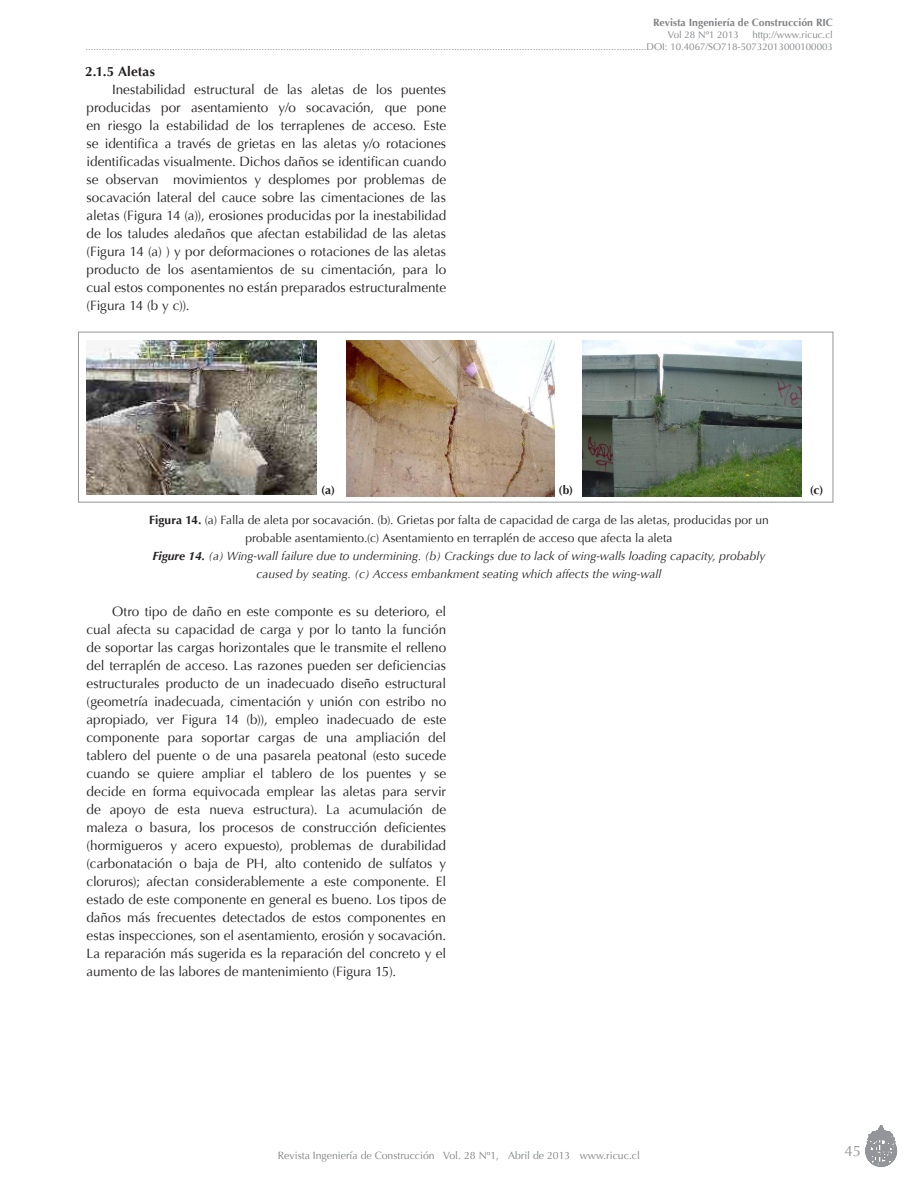
<style>
.page{position:relative;width:918px;height:1188px;background:#fff}
.page>*{position:absolute;margin:0;border:0;box-sizing:border-box;transform-origin:0 0}
.t1{font:15px "Optima";color:#939598}
.Párrafo_Español{font:13.5px/18px "Optima";color:#231f20;text-align:justify}
.Subtítulo2_Español{font:700 13.5px "Optima";letter-spacing:.005em;color:#231f20}
.Párrafo_Español-2{font:12px/18px "Optima";letter-spacing:.005em;color:#231f20;text-align:center}
.Párrafo_Inglés{font:italic 12px/18px "Optima";color:#231f20;text-align:center}
.Párrafo_Español-3{font:700 12px "Optima";color:#231f20}
.t2{font:10.5px "Optima";color:#808285}
.t3{font:700 10.5px "Optima";color:#808285}
.t4{font:9.75px/11.7px "Optima";color:#808285;text-align:right}
.s1{font-weight:700}
</style>
<div class="page">
<svg style="left:865px;top:1125px;width:32px;height:42px"></svg>
<img style="left:86px;top:340px;width:230px;height:155px">
<img style="left:347px;top:340px;width:207px;height:156px">
<img style="left:583px;top:340px;width:218px;height:156px">
<div style="left:78px;top:332px;width:755px;height:171px;border:1px solid #939598"></div>
<p class="t3" style="left:653px;top:17px;width:181px">Revista Ingeniería de Construcción RIC</p>
<p class="t4" style="left:668px;top:29px;width:73px">Vol 28 Nº1 2013</p>
<p class="t4" style="left:85px;top:29px;width:749px">http://www.ricuc.cl<br>...............................................................................................................................................................................................................DOI: 10.4067/SO718-50732013000100003</p>
<p class="Subtítulo2_Español" style="left:85px;top:64px;width:71px">2.1.5 Aletas</p>
<p class="Párrafo_Español" style="left:87px;top:81px;width:361px;text-indent:26px">Inestabilidad estructural de las aletas de los puentes producidas por asentamiento y/o socavación, que pone en riesgo la estabilidad de los terraplenes de acceso. Este se identifica a través de grietas en las aletas y/o rotaciones identificadas visualmente. Dichos daños se identifican cuando se observan movimientos y desplomes por problemas de socavación lateral del cauce sobre las cimentaciones de las aletas (Figura 14 (a)), erosiones producidas por la inestabilidad de los taludes aledaños que afectan estabilidad de las aletas (Figura 14 (a) ) y por deformaciones o rotaciones de las aletas producto de los asentamientos de su cimentación, para lo cual estos componentes no están preparados estructuralmente (Figura 14 (b y c)).</p>
<p class="Párrafo_Español-3" style="left:321px;top:483px;width:15px">(a)</p>
<p class="Párrafo_Español-3" style="left:559px;top:483px;width:16px">(b)</p>
<p class="Párrafo_Español-3" style="left:810px;top:483px;width:15px">(c)</p>
<p class="Párrafo_Español-2" style="left:149px;top:511px;width:621px"><span class="s1">Figura 14.</span> (a) Falla de aleta por socavación. (b). Grietas por falta de capacidad de carga de las aletas, producidas por un probable asentamiento.(c) Asentamiento en terraplén de acceso que afecta la aleta</p>
<p class="Párrafo_Inglés" style="left:153px;top:547px;width:614px"><span class="s1">Figure 14.</span> (a) Wing-wall failure due to undermining. (b) Crackings due to lack of wing-walls loading capacity, probably caused by seating. (c) Access embankment seating which affects the wing-wall</p>
<p class="Párrafo_Español" style="left:87px;top:603px;width:361px;text-indent:26px">Otro tipo de daño en este componte es su deterioro, el cual afecta su capacidad de carga y por lo tanto la función de soportar las cargas horizontales que le transmite el relleno del terraplén de acceso. Las razones pueden ser deficiencias estructurales producto de un inadecuado diseño estructural (geometría inadecuada, cimentación y unión con estribo no apropiado, ver Figura 14 (b)), empleo inadecuado de este componente para soportar cargas de una ampliación del tablero del puente o de una pasarela peatonal (esto sucede cuando se quiere ampliar el tablero de los puentes y se decide en forma equivocada emplear las aletas para servir de apoyo de esta nueva estructura). La acumulación de maleza o basura, los procesos de construcción deficientes (hormigueros y acero expuesto), problemas de durabilidad (carbonatación o baja de PH, alto contenido de sulfatos y cloruros); afectan considerablemente a este componente. El estado de este componente en general es bueno. Los tipos de daños más frecuentes detectados de estos componentes en estas inspecciones, son el asentamiento, erosión y socavación.<br>La reparación más sugerida es la reparación del concreto y el aumento de las labores de mantenimiento (Figura 15).</p>
<p class="t2" style="left:278px;top:1149px;width:364px">Revista Ingeniería de Construcción Vol. 28 Nº1, Abril de 2013 www.ricuc.cl</p>
<p class="t1" style="left:844px;top:1142px;width:18px">45</p>
</div>
